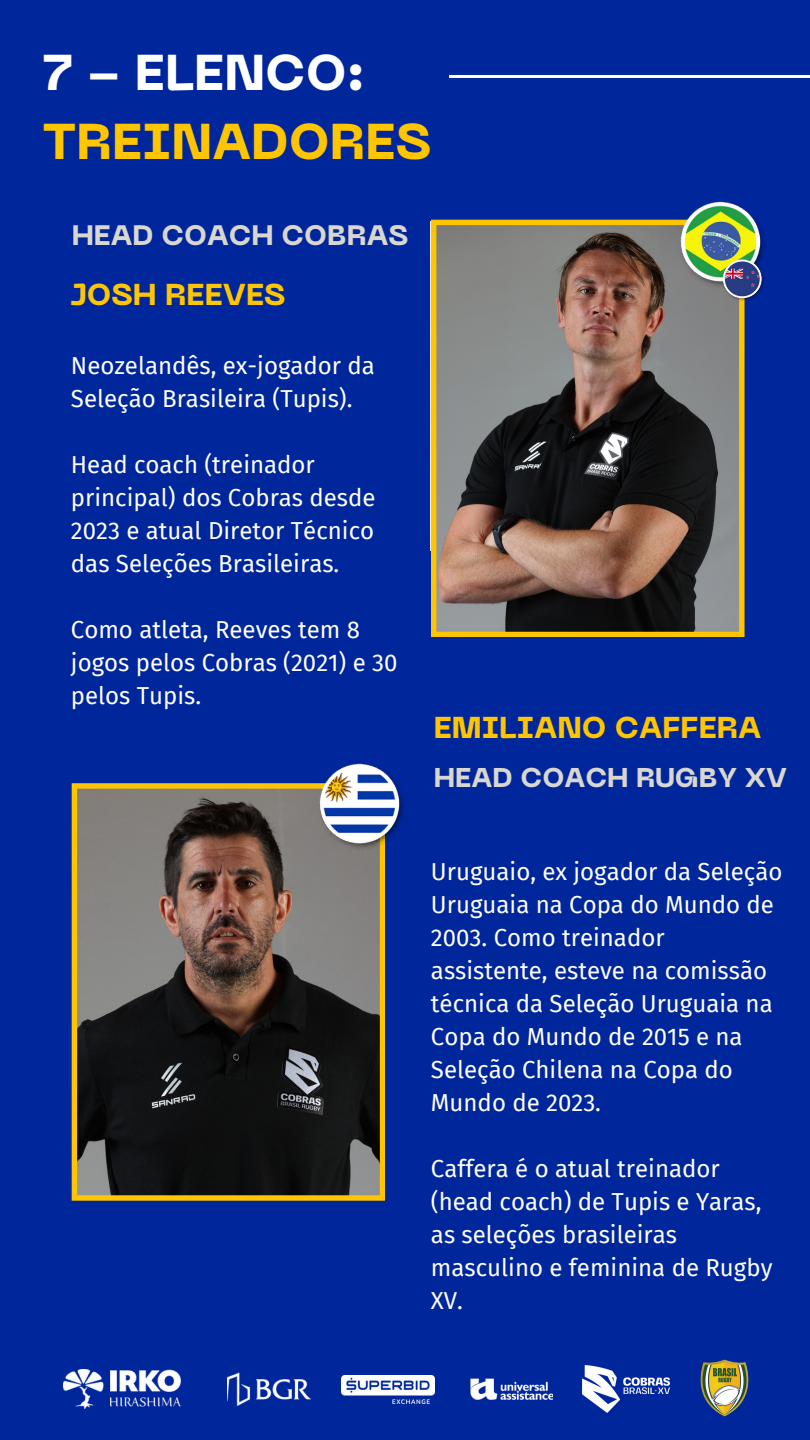
<style>
.page{position:relative;width:810px;height:1440px;background:#00269c}
.page>*{position:absolute;margin:0;border:0;box-sizing:border-box;transform-origin:0 0}
.t1{font:800 50px "PP Neue Machina";color:#ffc600}
.t2{font:800 50px "PP Neue Machina";color:#fff}
.t3{font:800 30px "PP Neue Machina";color:#ffc600}
.t4{font:800 28px "PP Neue Machina";color:#dad7d0}
.t5{font:800 27px "PP Neue Machina";color:#dad7d0}
.t6{font:24px/33px "Fira Sans";color:#fff}
</style>
<div class="page">
<svg style="left:431px;top:220px;width:313px;height:417px;background:#746655"></svg>
<svg style="left:72px;top:783px;width:313px;height:418px;background:#564d40"></svg>
<img style="left:319px;top:764px;width:85px;height:87px">
<img style="left:679px;top:201px;width:86px;height:87px">
<img style="left:723px;top:260px;width:42px;height:42px">
<hr style="left:449px;top:75px;width:361px;height:3px;background:#fff">
<img style="left:700px;top:1359px;width:49px;height:58px">
<img style="left:583px;top:1365px;width:87px;height:48px">
<img style="left:64px;top:1369px;width:117px;height:40px">
<img style="left:228px;top:1372px;width:84px;height:34px">
<img style="left:341px;top:1375px;width:93px;height:28px">
<img style="left:470px;top:1378px;width:83px;height:22px">
<h1 class="t2" style="left:42px;top:53px;width:324px">7 - ELENCO:</h1>
<h1 class="t1" style="left:42px;top:123px;width:390px">TREINADORES</h1>
<p class="t4" style="left:72px;top:224px;width:338px">HEAD COACH COBRAS</p>
<p class="t3" style="left:71px;top:283px;width:216px">JOSH REEVES</p>
<p class="t6" style="left:71px;top:350px;width:306px">Neozelandês, ex-jogador da<br>Seleção Brasileira (Tupis).</p>
<p class="t6" style="left:71px;top:449px;width:306px">Head coach (treinador principal) dos Cobras desde<br>2023 e atual Diretor Técnico das Seleções Brasileiras.</p>
<p class="t6" style="left:71px;top:614px;width:328px">Como atleta, Reeves tem 8 jogos pelos Cobras (2021) e 30 pelos Tupis.</p>
<p class="t3" style="left:434px;top:716px;width:329px">EMILIANO CAFFERA</p>
<p class="t5" style="left:434px;top:767px;width:355px">HEAD COACH RUGBY XV</p>
<p class="t6" style="left:431px;top:855px;width:353px">Uruguaio, ex jogador da Seleção<br>Uruguaia na Copa do Mundo de<br>2003. Como treinador assistente, esteve na comissão técnica da Seleção Uruguaia na<br>Copa do Mundo de 2015 e na<br>Seleção Chilena na Copa do<br>Mundo de 2023.</p>
<p class="t6" style="left:431px;top:1152px;width:343px">Caffera é o atual treinador (head coach) de Tupis e Yaras, as seleções brasileiras masculino e feminina de Rugby<br>XV.</p>
</div>
